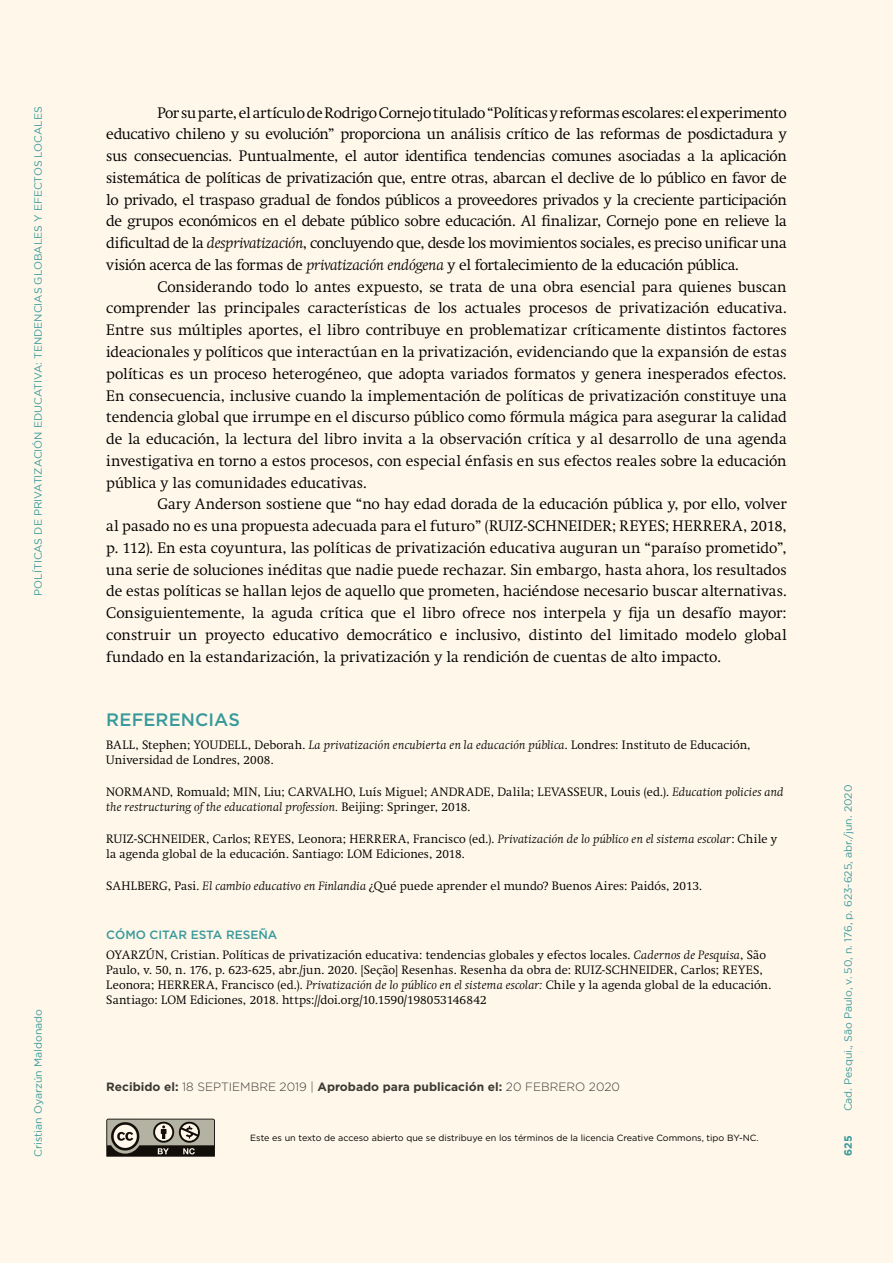
<style>
.page{position:relative;width:893px;height:1263px;background:#fff7ea}
.page>*{position:absolute;margin:0;border:0;box-sizing:border-box;transform-origin:0 0}
.t1{font:500 18px "Gotham HTF";letter-spacing:.005em;color:#389fa9}
.t2{font:300 15px/21.8px "Swift";letter-spacing:-.005em;color:#000;text-align:justify}
.t3{font:300 12px/15px "Swift";letter-spacing:.01em;color:#000}
.t4{font:700 12px "Gotham HTF";color:#3c3c3b}
.t5{font:500 12px "Gotham HTF";color:#389fa9}
.t6{font:10.5px "Gotham";color:#389fa9}
.t7{font:700 10.5px "Gotham";color:#389fa9}
.t8{font:9px "Gotham HTF";color:#000}
.s1{font-style:italic}
.s2{font-weight:300}
</style>
<div class="page">
<p class="t6" style="left:32px;top:596px;width:491px;rotate:-90deg">POLÍTICAS DE PRIVATIZACIÓN EDUCATIVA: TENDENCIAS GLOBALES Y EFECTOS LOCALES</p>
<p class="t2" style="left:106px;top:102px;width:682px;text-indent:51px">Por su parte, el artículo de Rodrigo Cornejo titulado“Políticas y reformas escolares: el experimento educativo chileno y su evolución” proporciona un análisis crítico de las reformas de posdictadura y sus consecuencias. Puntualmente, el autor identifica tendencias comunes asociadas a la aplicación sistemática de políticas de privatización que, entre otras, abarcan el declive de lo público en favor de lo privado, el traspaso gradual de fondos públicos a proveedores privados y la creciente participación de grupos económicos en el debate público sobre educación. Al finalizar, Cornejo pone en relieve la dificultad de la <span class="s1">desprivatización</span>, concluyendo que, desde los movimientos sociales, es preciso unificar una visión acerca de las formas de <span class="s1">privatización endógena</span> y el fortalecimiento de la educación pública.</p>
<p class="t2" style="left:106px;top:276px;width:682px;text-indent:51px">Considerando todo lo antes expuesto, se trata de una obra esencial para quienes buscan comprender las principales características de los actuales procesos de privatización educativa.<br>Entre sus múltiples aportes, el libro contribuye en problematizar críticamente distintos factores ideacionales y políticos que interactúan en la privatización, evidenciando que la expansión de estas políticas es un proceso heterogéneo, que adopta variados formatos y genera inesperados efectos.<br>En consecuencia, inclusive cuando la implementación de políticas de privatización constituye una tendencia global que irrumpe en el discurso público como fórmula mágica para asegurar la calidad de la educación, la lectura del libro invita a la observación crítica y al desarrollo de una agenda investigativa en torno a estos procesos, con especial énfasis en sus efectos reales sobre la educación pública y las comunidades educativas.</p>
<p class="t2" style="left:106px;top:493px;width:682px;text-indent:51px">Gary Anderson sostiene que “no hay edad dorada de la educación pública y, por ello, volver al pasado no es una propuesta adecuada para el futuro” (RUIZ-SCHNEIDER; REYES; HERRERA, 2018, p. 112). En esta coyuntura, las políticas de privatización educativa auguran un “paraíso prometido”, una serie de soluciones inéditas que nadie puede rechazar. Sin embargo, hasta ahora, los resultados de estas políticas se hallan lejos de aquello que prometen, haciéndose necesario buscar alternativas.<br>Consiguientemente, la aguda crítica que el libro ofrece nos interpela y fija un desafío mayor: construir un proyecto educativo democrático e inclusivo, distinto del limitado modelo global fundado en la estandarización, la privatización y la rendición de cuentas de alto impacto.</p>
<p class="t1" style="left:106px;top:709px;width:135px">REFERENCIAS</p>
<p class="t3" style="left:106px;top:738px;width:646px">BALL, Stephen; YOUDELL, Deborah. <span class="s1">La privatización encubierta en la educación pública</span>. Londres: Instituto de Educación,<br>Universidad de Londres, 2008.</p>
<p class="t3" style="left:106px;top:785px;width:679px">NORMAND, Romuald; MIN, Liu; CARVALHO, Luís Miguel; ANDRADE, Dalila; LEVASSEUR, Louis (ed.). <span class="s1">Education policies and the restructuring of the educational profession.</span> Beijing: Springer, 2018.</p>
<p class="t3" style="left:106px;top:832px;width:672px">RUIZ-SCHNEIDER, Carlos; REYES, Leonora; HERRERA, Francisco (ed.). <span class="s1">Privatización de lo público en el sistema escolar</span>: Chile y la agenda global de la educación. Santiago: LOM Ediciones, 2018.</p>
<p class="t3" style="left:106px;top:879px;width:597px">SAHLBERG, Pasi. <span class="s1">El cambio educativo en Finlandia</span> ¿Qué puede aprender el mundo? Buenos Aires: Paidós, 2013.</p>
<p class="t6" style="left:32px;top:1157px;width:149px;rotate:-90deg">Cristian Oyarzún Maldonado</p>
<p class="t5" style="left:106px;top:928px;width:173px">CÓMO CITAR ESTA RESEÑA</p>
<p class="t3" style="left:106px;top:947px;width:666px">OYARZÚN, Cristian. Políticas de privatización educativa: tendencias globales y efectos locales. <span class="s1">Cadernos de Pesquisa</span>, São Paulo, v. 50, n. 176, p. 623-625, abr./jun. 2020. [Seção] Resenhas. Resenha da obra de: RUIZ-SCHNEIDER, Carlos; REYES, Leonora; HERRERA, Francisco (ed.). <span class="s1">Privatización de lo público en el sistema escolar:</span> Chile y la agenda global de la educación.<br>Santiago: LOM Ediciones, 2018. https://doi.org/10.1590/198053146842</p>
<p class="t4" style="left:106px;top:1079px;width:515px">Recibido el: <span class="s2">18 SEPTIEMBRE 2019 |</span> Aprobado para publicación el: <span class="s2">20 FEBRERO 2020</span></p>
<p class="t8" style="left:250px;top:1133px;width:510px">Este es un texto de acceso abierto que se distribuye en los términos de la licencia Creative Commons, tipo BY-NC.</p>
<p class="t6" style="left:842px;top:1111px;width:328px;rotate:-90deg">Cad. Pesqui., São Paulo, v. 50, n. 176, p. 623-625, abr./jun. 2020</p>
<p class="t7" style="left:842px;top:1155px;width:22px;rotate:-90deg">625</p>
</div>
